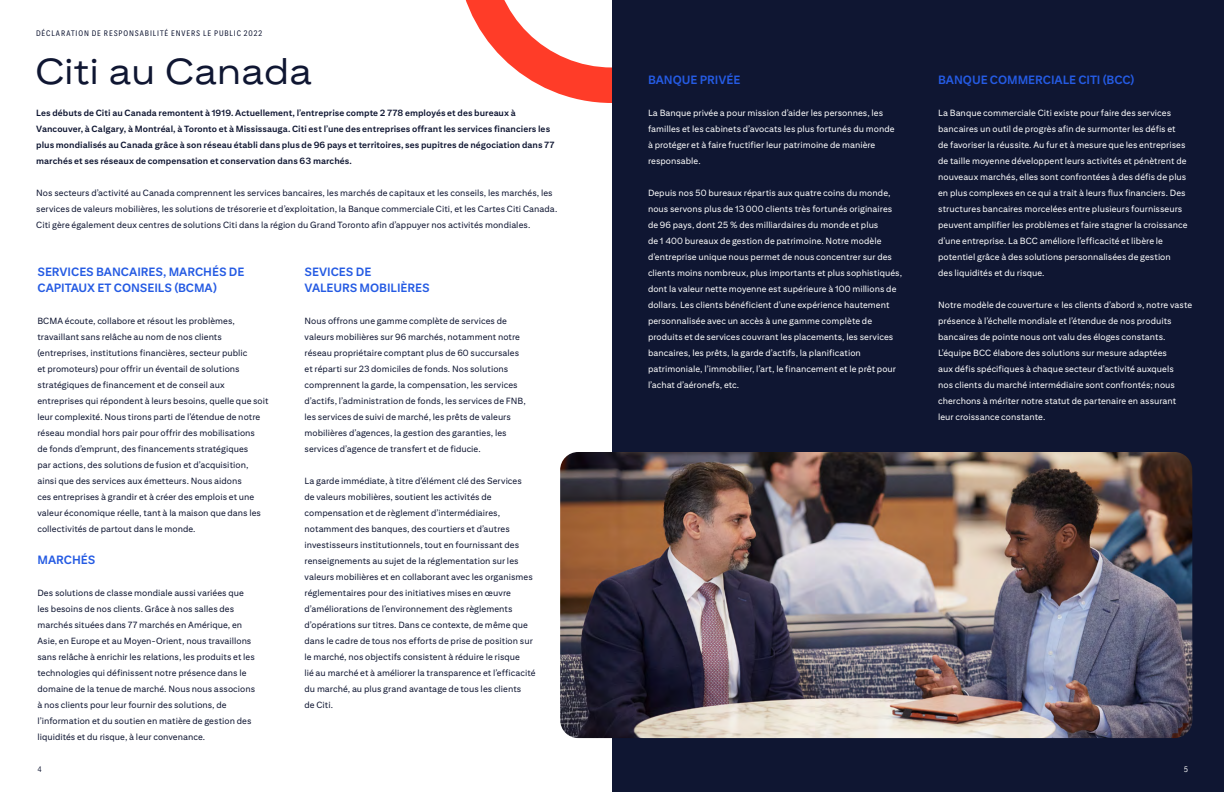
<style>
.page{position:relative;width:1224px;height:792px;background:#fff}
.page>*{position:absolute;margin:0;border:0;box-sizing:border-box;transform-origin:0 0}
.Headline_M{font:36px "Citi Sans Display";color:#0f1632}
.Titles{font:700 12px/16px "Citi Sans Text";letter-spacing:-.005em;color:#255be3}
.Paragraph{font:700 12px/16px "Citi Sans Text";letter-spacing:-.005em;color:#255be3}
.Paragraph-2{font:9px/16px "Citi Sans Text";letter-spacing:.005em;color:#0f1632}
.Titles-2{font:9px/16px "Citi Sans Text";letter-spacing:.005em;color:#fff}
.Paragraph-3{font:9px/16px "Citi Sans Text";letter-spacing:.005em;color:#fff}
.Paragraph-4{font:700 9px/16px "Citi Sans Text";letter-spacing:.005em;color:#0f1632}
.t1{font:condensed 8px "Citi Sans";letter-spacing:.115em;color:#0f1632}
.t2{font:condensed 8px "Citi Sans Table";color:#fff}
.t3{font:condensed 8px "Citi Sans Table";color:#0f1632}
</style>
<div class="page">
<div style="left:612px;top:0;width:612px;height:792px;background:#0f1632"></div>
<img style="left:560px;top:452px;width:632px;height:286px">
<svg style="left:465px;top:0;width:147px;height:103px"></svg>
<p class="t1" style="left:36px;top:29px;width:228px">DÉCLARATION DE RESPONSABILITÉ ENVERS LE PUBLIC 2022</p>
<p class="Headline_M" style="left:35px;top:50px;width:278px">Citi au Canada</p>
<p class="Paragraph-4" style="left:36px;top:105px;width:520px">Les débuts de Citi au Canada remontent à 1919. Actuellement, l’entreprise compte 2 778 employés et des bureaux à Vancouver, à Calgary, à Montréal, à Toronto et à Mississauga. Citi est l’une des entreprises offrant les services financiers les plus mondialisés au Canada grâce à son réseau établi dans plus de 96 pays et territoires, ses pupitres de négociation dans 77 marchés et ses réseaux de compensation et conservation dans 63 marchés.</p>
<p class="Paragraph-2" style="left:36px;top:185px;width:523px">Nos secteurs d’activité au Canada comprennent les services bancaires, les marchés de capitaux et les conseils, les marchés, les services de valeurs mobilières, les solutions de trésorerie et d’exploitation, la Banque commerciale Citi, et les Cartes Citi Canada.<br>Citi gère également deux centres de solutions Citi dans la région du Grand Toronto afin d’appuyer nos activités mondiales.</p>
<p class="Titles" style="left:37px;top:264px;width:208px">SERVICES BANCAIRES, MARCHÉS DE<br>CAPITAUX ET CONSEILS (BCMA)</p>
<p class="Paragraph-2" style="left:37px;top:313px;width:233px">BCMA écoute, collabore et résout les problèmes, travaillant sans relâche au nom de nos clients (entreprises, institutions financières, secteur public<br>et promoteurs) pour offrir un éventail de solutions stratégiques de financement et de conseil aux entreprises qui répondent à leurs besoins, quelle que soit leur complexité. Nous tirons parti de l’étendue de notre réseau mondial hors pair pour offrir des mobilisations<br>de fonds d’emprunt, des financements stratégiques<br>par actions, des solutions de fusion et d’acquisition, ainsi que des services aux émetteurs. Nous aidons<br>ces entreprises à grandir et à créer des emplois et une valeur économique réelle, tant à la maison que dans les collectivités de partout dans le monde.</p>
<p class="Titles" style="left:37px;top:552px;width:59px">MARCHÉS</p>
<p class="Paragraph-2" style="left:37px;top:585px;width:219px">Des solutions de classe mondiale aussi variées que les besoins de nos clients. Grâce à nos salles des marchés situées dans 77 marchés en Amérique, en Asie, en Europe et au Moyen-Orient, nous travaillons sans relâche à enrichir les relations, les produits et les technologies qui définissent notre présence dans le domaine de la tenue de marché. Nous nous associons à nos clients pour leur fournir des solutions, de l’information et du soutien en matière de gestion des liquidités et du risque, à leur convenance.</p>
<p class="t3" style="left:37px;top:765px;width:6px">4</p>
<p class="Paragraph" style="left:305px;top:264px;width:127px">SEVICES DE<br>VALEURS MOBILIÈRES</p>
<p class="Paragraph-2" style="left:305px;top:313px;width:223px">Nous offrons une gamme complète de services de valeurs mobilières sur 96 marchés, notamment notre réseau propriétaire comptant plus de 60 succursales et réparti sur 23 domiciles de fonds. Nos solutions comprennent la garde, la compensation, les services d’actifs, l’administration de fonds, les services de FNB, les services de suivi de marché, les prêts de valeurs mobilières d’agences, la gestion des garanties, les services d’agence de transfert et de fiducie.</p>
<p class="Paragraph-2" style="left:305px;top:473px;width:232px">La garde immédiate, à titre d’élément clé des Services<br>de valeurs mobilières, soutient les activités de compensation et de règlement d’intermédiaires, notamment des banques, des courtiers et d’autres investisseurs institutionnels, tout en fournissant des renseignements au sujet de la réglementation sur les valeurs mobilières et en collaborant avec les organismes réglementaires pour des initiatives mises en œuvre d’améliorations de l’environnement des règlements d’opérations sur titres. Dans ce contexte, de même que dans le cadre de tous nos efforts de prise de position sur le marché, nos objectifs consistent à réduire le risque<br>lié au marché et à améliorer la transparence et l’efficacité du marché, au plus grand avantage de tous les clients<br>de Citi.</p>
<p class="Titles" style="left:648px;top:72px;width:94px">BANQUE PRIVÉE</p>
<p class="Paragraph-3" style="left:648px;top:105px;width:248px">La Banque privée a pour mission d’aider les personnes, les familles et les cabinets d’avocats les plus fortunés du monde à protéger et à faire fructifier leur patrimoine de manière responsable.</p>
<p class="Paragraph-3" style="left:648px;top:185px;width:256px">Depuis nos 50 bureaux répartis aux quatre coins du monde, nous servons plus de 13 000 clients très fortunés originaires de 96 pays, dont 25 % des milliardaires du monde et plus<br>de 1 400 bureaux de gestion de patrimoine. Notre modèle d’entreprise unique nous permet de nous concentrer sur des clients moins nombreux, plus importants et plus sophistiqués, dont la valeur nette moyenne est supérieure à 100 millions de dollars. Les clients bénéficient d’une expérience hautement personnalisée avec un accès à une gamme complète de produits et de services couvrant les placements, les services bancaires, les prêts, la garde d’actifs, la planification patrimoniale, l’immobilier, l’art, le financement et le prêt pour l’achat d’aéronefs, etc.</p>
<p class="Titles" style="left:938px;top:72px;width:198px">BANQUE COMMERCIALE CITI (BCC)</p>
<p class="Titles-2" style="left:938px;top:105px;width:251px">La Banque commerciale Citi existe pour faire des services bancaires un outil de progrès afin de surmonter les défis et de favoriser la réussite. Au fur et à mesure que les entreprises de taille moyenne développent leurs activités et pénètrent de nouveaux marchés, elles sont confrontées à des défis de plus en plus complexes en ce qui a trait à leurs flux financiers. Des structures bancaires morcelées entre plusieurs fournisseurs peuvent amplifier les problèmes et faire stagner la croissance d’une entreprise. La BCC améliore l’efficacité et libère le potentiel grâce à des solutions personnalisées de gestion des liquidités et du risque.</p>
<p class="Titles-2" style="left:938px;top:297px;width:256px">Notre modèle de couverture « les clients d’abord », notre vaste présence à l’échelle mondiale et l’étendue de nos produits bancaires de pointe nous ont valu des éloges constants.<br>L’équipe BCC élabore des solutions sur mesure adaptées<br>aux défis spécifiques à chaque secteur d’activité auxquels<br>nos clients du marché intermédiaire sont confrontés; nous cherchons à mériter notre statut de partenaire en assurant leur croissance constante.</p>
<p class="t2" style="left:1184px;top:765px;width:6px">5</p>
</div>
